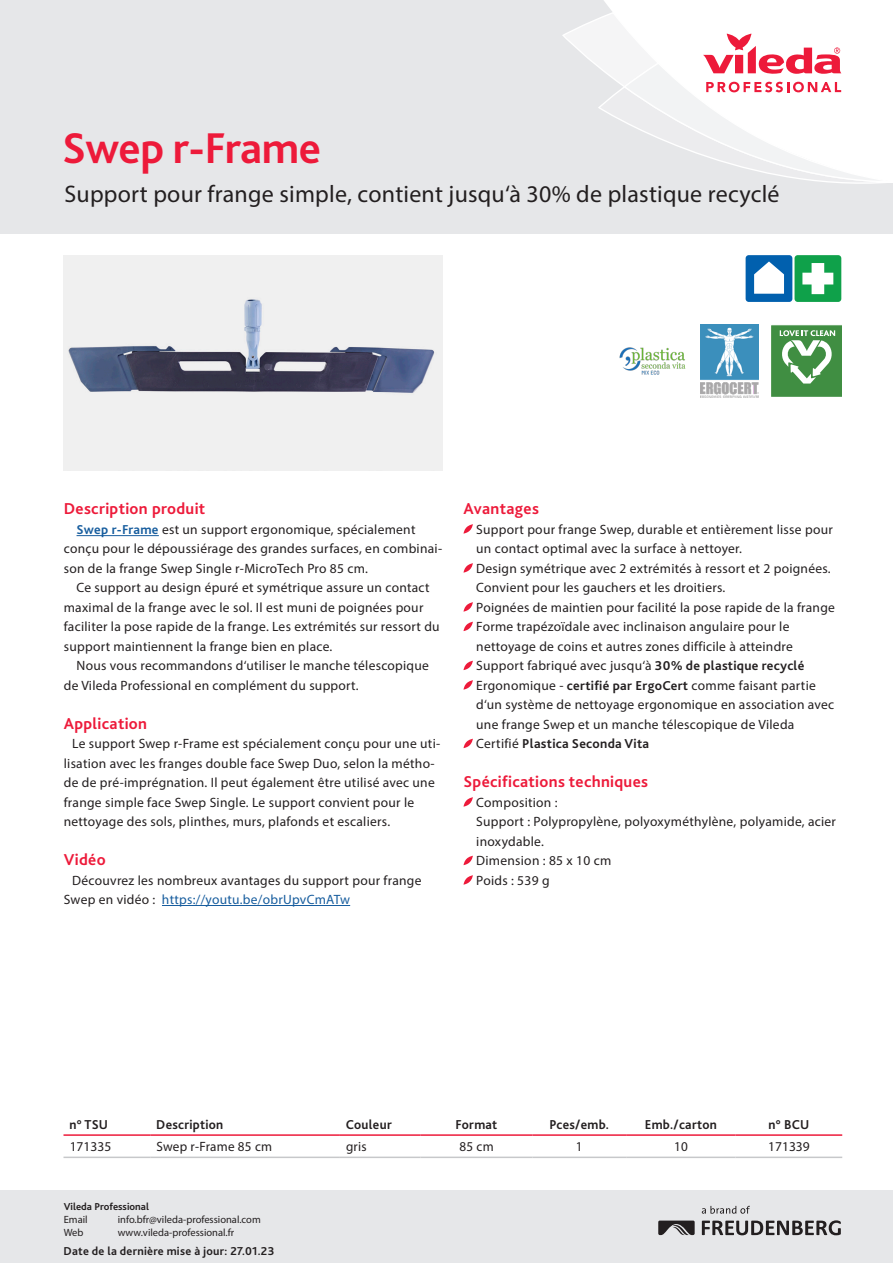
<style>
.page{position:relative;width:893px;height:1263px;background:#fff}
.page>*{position:absolute;margin:0;border:0;box-sizing:border-box;transform-origin:0 0}
.Headline{font:700 45px "Bliss";letter-spacing:-.01em;color:#ed1a3a}
.Subline{font:24px "Myriad Pro";letter-spacing:.01em;color:#231f20}
.Copy_cross_heading{font:700 16.5px "Bliss";letter-spacing:.02em;color:#ed1a3a}
.Bullet_wings{font:700 16.5px "Bliss";letter-spacing:.02em;color:#ed1a3a}
.Bullet_wings-2{font:13.5px/19.5px "Myriad Pro";letter-spacing:.02em;color:#231f20}
.Copy_text_Indent{font:13.5px/19.5px "Myriad Pro";letter-spacing:.02em;color:#231f20}
.Copy_cross_heading-2{font:13.5px/19.5px "Myriad Pro";letter-spacing:.02em;color:#231f20}
.Bullet_wings-3{font:700 13.5px "Bliss";letter-spacing:.02em;color:#231f20}
.Copy_cross_heading-3{font:700 12px "Bliss";letter-spacing:.02em;color:#231f20}
.Footer_contact_Viled{font:10.5px "Myriad Pro";color:#231f20}
.Footer_contact_Viled-2{font:700 10.5px "Bliss";color:#231f20}
.s1{font-family:"Bliss";font-weight:700;color:#175d9e}
.s2{color:#175d9e}
.s3{font-family:"Bliss";font-weight:700}
.s4{font-family:"Myriad Pro";font-weight:400}
</style>
<div class="page">
<img style="left:64px;top:256px;width:378px;height:214px">
<div style="left:0;top:0;width:893px;height:234px;background:#e6e7e9"></div>
<div style="left:604px;top:0;width:289px;height:11px;background:#fff"></div>
<svg style="left:562px;top:11px;width:331px;height:173px"></svg>
<div style="left:0;top:1191px;width:893px;height:72px;background:#e6e7e9"></div>
<svg style="left:702px;top:1220px;width:139px;height:15px"></svg>
<svg style="left:658px;top:1220px;width:37px;height:15px"></svg>
<svg style="left:702px;top:1206px;width:48px;height:8px"></svg>
<div style="left:746px;top:255px;width:46px;height:47px;background:#0160ae;border-radius:3px"></div>
<svg style="left:754px;top:261px;width:30px;height:33px"></svg>
<div style="left:794px;top:255px;width:47px;height:47px;background:#0fa14a;border-radius:3px"></div>
<svg style="left:802px;top:263px;width:31px;height:31px"></svg>
<img style="left:619px;top:347px;width:67px;height:28px">
<img style="left:700px;top:325px;width:58px;height:72px">
<svg style="left:771px;top:325px;width:71px;height:72px;background:#65a366"></svg>
<svg style="left:463px;top:524px;width:10px;height:10px"></svg>
<svg style="left:463px;top:563px;width:10px;height:10px"></svg>
<svg style="left:463px;top:602px;width:10px;height:10px"></svg>
<svg style="left:463px;top:622px;width:10px;height:9px"></svg>
<svg style="left:463px;top:661px;width:10px;height:9px"></svg>
<svg style="left:463px;top:680px;width:10px;height:10px"></svg>
<svg style="left:463px;top:739px;width:10px;height:9px"></svg>
<svg style="left:463px;top:797px;width:10px;height:10px"></svg>
<svg style="left:463px;top:856px;width:10px;height:9px"></svg>
<svg style="left:463px;top:875px;width:10px;height:10px"></svg>
<hr style="left:77px;top:535px;width:82px;height:1px;background:#175d9e">
<hr style="left:162px;top:905px;width:188px;height:1px;background:#175d9e">
<hr style="left:63px;top:1134px;width:87px;height:2px;background:#ed1a3a">
<hr style="left:150px;top:1134px;width:190px;height:2px;background:#ed1a3a">
<hr style="left:340px;top:1134px;width:81px;height:2px;background:#ed1a3a">
<hr style="left:421px;top:1134px;width:111px;height:2px;background:#ed1a3a">
<hr style="left:532px;top:1134px;width:94px;height:2px;background:#ed1a3a">
<hr style="left:626px;top:1134px;width:110px;height:2px;background:#ed1a3a">
<hr style="left:736px;top:1134px;width:106px;height:2px;background:#ed1a3a">
<hr style="left:63px;top:1156px;width:87px;height:2px;background:#c7c8ca">
<hr style="left:150px;top:1156px;width:190px;height:2px;background:#c7c8ca">
<hr style="left:340px;top:1156px;width:81px;height:2px;background:#c7c8ca">
<hr style="left:421px;top:1156px;width:111px;height:2px;background:#c7c8ca">
<hr style="left:532px;top:1156px;width:94px;height:2px;background:#c7c8ca">
<hr style="left:626px;top:1156px;width:110px;height:2px;background:#c7c8ca">
<hr style="left:736px;top:1156px;width:106px;height:2px;background:#c7c8ca">
<p class="Headline" style="left:62px;top:120px;width:260px">Swep r-Frame</p>
<p class="Subline" style="left:64px;top:179px;width:717px">Support pour frange simple, contient jusqu‘à 30% de plastique recyclé</p>
<p class="Copy_cross_heading" style="left:64px;top:498px;width:143px">Description produit</p>
<p class="Copy_text_Indent" style="left:64px;top:519px;width:380px;text-indent:13px"><span class="s1">Swep r-Frame</span> est un support ergonomique, spécialement conçu pour le dépoussiérage des grandes surfaces, en combinai&shy;son de la frange Swep Single r-MicroTech Pro 85 cm.</p>
<p class="Copy_text_Indent" style="left:64px;top:578px;width:377px;text-indent:13px">Ce support au design épuré et symétrique assure un contact maximal de la frange avec le sol. Il est muni de poignées pour faciliter la pose rapide de la frange. Les extrémités sur ressort du support maintiennent la frange bien en place.</p>
<p class="Copy_text_Indent" style="left:64px;top:656px;width:367px;text-indent:13px">Nous vous recommandons d‘utiliser le manche télescopique de Vileda Professional en complément du support.</p>
<p class="Copy_cross_heading" style="left:64px;top:713px;width:85px">Application</p>
<p class="Copy_cross_heading-2" style="left:64px;top:734px;width:378px;text-indent:9px">Le support Swep r-Frame est spécialement conçu pour une uti&shy;lisation avec les franges double face Swep Duo, selon la métho&shy;de de pré-imprégnation. Il peut également être utilisé avec une frange simple face Swep Single. Le support convient pour le nettoyage des sols, plinthes, murs, plafonds et escaliers.</p>
<p class="Copy_cross_heading" style="left:64px;top:849px;width:43px">Vidéo</p>
<p class="Copy_cross_heading-2" style="left:64px;top:870px;width:359px;text-indent:9px">Découvrez les nombreux avantages du support pour frange<br>Swep en vidéo : <span class="s2">https://youtu.be/obrUpvCmATw</span></p>
<p class="Copy_cross_heading" style="left:463px;top:498px;width:77px">Avantages</p>
<p class="Bullet_wings-2" style="left:476px;top:519px;width:358px">Support pour frange Swep, durable et entièrement lisse pour un contact optimal avec la surface à nettoyer.</p>
<p class="Bullet_wings-2" style="left:476px;top:558px;width:356px">Design symétrique avec 2 extrémités à ressort et 2 poignées.<br>Convient pour les gauchers et les droitiers.</p>
<p class="Bullet_wings-2" style="left:476px;top:597px;width:360px">Poignées de maintien pour facilité la pose rapide de la frange</p>
<p class="Bullet_wings-2" style="left:476px;top:617px;width:315px">Forme trapézoïdale avec inclinaison angulaire pour le</p>
<p class="Bullet_wings-2" style="left:476px;top:636px;width:318px">nettoyage de coins et autres zones difficile à atteindre</p>
<p class="Bullet_wings-2" style="left:476px;top:656px;width:330px">Support fabriqué avec jusqu‘à <span class="s3">30% de plastique recyclé</span></p>
<p class="Bullet_wings-2" style="left:476px;top:675px;width:359px">Ergonomique - <span class="s3">certifié par ErgoCert</span> comme faisant partie d‘un système de nettoyage ergonomique en association avec une frange Swep et un manche télescopique de Vileda</p>
<p class="Bullet_wings-3" style="left:476px;top:735px;width:174px"><span class="s4">Certifié</span> Plastica Seconda Vita</p>
<p class="Bullet_wings" style="left:463px;top:771px;width:186px">Spécifications techniques</p>
<p class="Bullet_wings-2" style="left:476px;top:792px;width:361px">Composition :<br>Support : Polypropylène, polyoxyméthylène, polyamide, acier inoxydable.</p>
<p class="Bullet_wings-2" style="left:476px;top:851px;width:137px">Dimension : 85 x 10 cm</p>
<p class="Bullet_wings-2" style="left:476px;top:870px;width:75px">Poids : 539 g</p>
<p class="Bullet_wings-3" style="left:69px;top:1116px;width:40px">n° TSU</p>
<p class="Bullet_wings-3" style="left:156px;top:1116px;width:68px">Description</p>
<p class="Bullet_wings-3" style="left:346px;top:1116px;width:47px">Couleur</p>
<p class="Bullet_wings-3" style="left:456px;top:1116px;width:43px">Format</p>
<p class="Bullet_wings-3" style="left:549px;top:1116px;width:61px">Pces/emb.</p>
<p class="Bullet_wings-3" style="left:645px;top:1116px;width:73px">Emb./carton</p>
<p class="Bullet_wings-3" style="left:768px;top:1116px;width:42px">n° BCU</p>
<p class="Copy_cross_heading-2" style="left:70px;top:1137px;width:43px">171335</p>
<p class="Copy_cross_heading-2" style="left:156px;top:1137px;width:117px">Swep r-Frame 85 cm</p>
<p class="Copy_cross_heading-2" style="left:346px;top:1137px;width:22px">gris</p>
<p class="Copy_cross_heading-2" style="left:459px;top:1137px;width:36px">85 cm</p>
<p class="Copy_cross_heading-2" style="left:576px;top:1137px;width:8px">1</p>
<p class="Copy_cross_heading-2" style="left:674px;top:1137px;width:15px">10</p>
<p class="Copy_cross_heading-2" style="left:768px;top:1137px;width:43px">171339</p>
<p class="Footer_contact_Viled-2" style="left:64px;top:1200px;width:87px">Vileda Professional</p>
<p class="Footer_contact_Viled" style="left:64px;top:1213px;width:25px">Email</p>
<p class="Footer_contact_Viled" style="left:118px;top:1213px;width:144px">info.bfr@vileda-professional.com</p>
<p class="Footer_contact_Viled" style="left:64px;top:1226px;width:21px">Web</p>
<p class="Footer_contact_Viled" style="left:118px;top:1226px;width:118px">www.vileda-professional.fr</p>
<p class="Copy_cross_heading-3" style="left:63px;top:1244px;width:212px">Date de la dernière mise à jour: 27.01.23</p>
</div>
